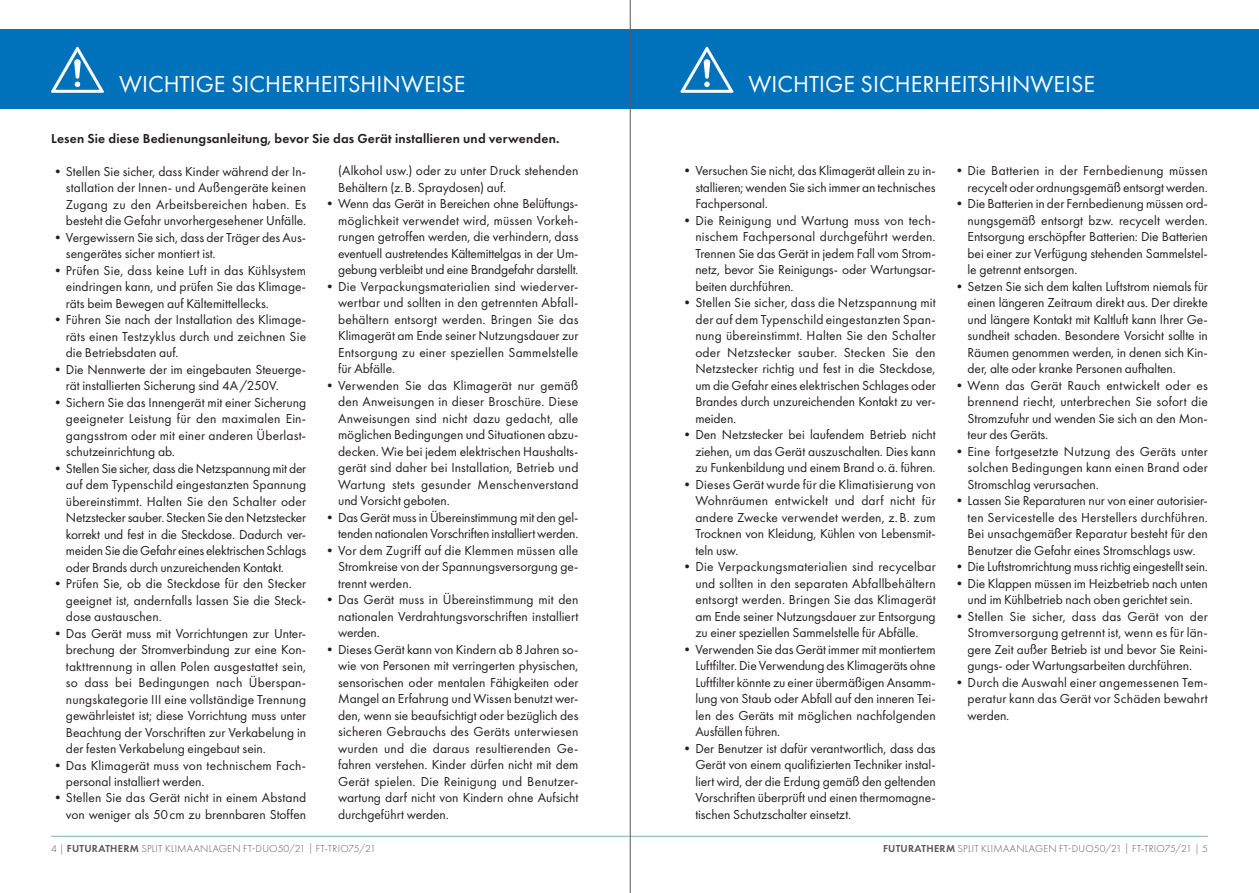
<style>
.page{position:relative;width:1259px;height:893px;background:#fff}
.page>*{position:absolute;margin:0;border:0;box-sizing:border-box;transform-origin:0 0}
.t1{font:24px "Futura PT";color:#fff}
.t2{font:13.5px/16.5px "Futura PT";letter-spacing:-.005em;color:#231f20;text-align:justify}
.t3{font:600 13.5px "Futura PT";letter-spacing:.015em;color:#231f20}
.t4{font:300 10.5px "Futura PT";letter-spacing:.025em;color:#57585a}
.s1{font-weight:600}
</style>
<div class="page">
<hr style="left:51px;top:836px;width:1157px;height:1px;background:#82acbd">
<div style="left:629px;top:30px;width:630px;height:79px;background:#0072bc"></div>
<div style="left:0;top:30px;width:629px;height:79px;background:#0072bc"></div>
<svg style="left:680px;top:47px;width:53px;height:46px"></svg>
<svg style="left:51px;top:47px;width:53px;height:46px"></svg>
<hr style="left:630px;top:0;width:1px;height:893px;background:#57585a">
<h1 class="t1" style="left:119px;top:70px;width:348px">WICHTIGE SICHERHEITSHINWEISE</h1>
<h1 class="t1" style="left:748px;top:70px;width:348px">WICHTIGE SICHERHEITSHINWEISE</h1>
<p class="t3" style="left:51px;top:130px;width:510px">Lesen Sie diese Bedienungsanleitung, bevor Sie das Gerät installieren und verwenden.</p>
<p class="t2" style="left:66px;top:163px;width:242px;text-indent:-15px">•Stellen Sie sicher, dass Kinder während der In&shy;stallation der Innen- und Außengeräte keinen Zugang zu den Arbeitsbereichen haben. Es besteht die Gefahr unvorhergesehener Unfälle.</p>
<p class="t2" style="left:66px;top:229px;width:242px;text-indent:-15px">•Vergewissern Sie sich, dass der Träger des Aus&shy;sengerätes sicher montiert ist.</p>
<p class="t2" style="left:66px;top:262px;width:242px;text-indent:-15px">•Prüfen Sie, dass keine Luft in das Kühlsystem eindringen kann, und prüfen Sie das Klimage&shy;räts beim Bewegen auf Kältemittellecks.</p>
<p class="t2" style="left:66px;top:311px;width:242px;text-indent:-15px">•Führen Sie nach der Installation des Klimage&shy;räts einen Testzyklus durch und zeichnen Sie die Betriebsdaten auf.</p>
<p class="t2" style="left:66px;top:361px;width:242px;text-indent:-15px">•Die Nennwerte der im eingebauten Steuerge&shy;rät installierten Sicherung sind 4A/250V.</p>
<p class="t2" style="left:66px;top:394px;width:242px;text-indent:-15px">•Sichern Sie das Innengerät mit einer Sicherung geeigneter Leistung für den maximalen Ein&shy;gangsstrom oder mit einer anderen Überlast&shy;schutzeinrichtung ab.</p>
<p class="t2" style="left:66px;top:460px;width:242px;text-indent:-15px">•Stellen Sie sicher, dass die Netzspannung mit der auf dem Typenschild eingestanzten Spannung übereinstimmt. Halten Sie den Schalter oder Netzstecker sauber. Stecken Sie den Netzstecker korrekt und fest in die Steckdose. Dadurch ver&shy;meiden Sie die Gefahr eines elektrischen Schlags oder Brands durch unzureichenden Kontakt.</p>
<p class="t2" style="left:66px;top:575px;width:242px;text-indent:-15px">•Prüfen Sie, ob die Steckdose für den Stecker geeignet ist, andernfalls lassen Sie die Steck&shy;dose austauschen.</p>
<p class="t2" style="left:66px;top:625px;width:242px;text-indent:-15px">•Das Gerät muss mit Vorrichtungen zur Unter&shy;brechung der Stromverbindung zur eine Kon&shy;takttrennung in allen Polen ausgestattet sein, so dass bei Bedingungen nach Überspan&shy;nungskategorie III eine vollständige Trennung gewährleistet ist; diese Vorrichtung muss unter Beachtung der Vorschriften zur Verkabelung in der festen Verkabelung eingebaut sein.</p>
<p class="t2" style="left:66px;top:757px;width:242px;text-indent:-15px">•Das Klimagerät muss von technischem Fach&shy;personal installiert werden.</p>
<p class="t2" style="left:51px;top:790px;width:257px;text-align:right">•Stellen Sie das Gerät nicht in einem Abstand von weniger als 50cm zu brennbaren Stoffen</p>
<p class="t2" style="left:338px;top:163px;width:242px">(Alkohol usw.) oder zu unter Druck stehenden<br>Behältern (z.B. Spraydosen) auf.</p>
<p class="t2" style="left:338px;top:196px;width:242px;text-indent:-15px">•Wenn das Gerät in Bereichen ohne Belüftungs&shy;möglichkeit verwendet wird, müssen Vorkeh&shy;rungen getroffen werden, die verhindern, dass eventuell austretendes Kältemittelgas in der Um&shy;gebung verbleibt und eine Brandgefahr darstellt.</p>
<p class="t2" style="left:338px;top:278px;width:242px;text-indent:-15px">•Die Verpackungsmaterialien sind wiederver&shy;wertbar und sollten in den getrennten Abfall&shy;behältern entsorgt werden. Bringen Sie das Klimagerät am Ende seiner Nutzungsdauer zur Entsorgung zu einer speziellen Sammelstelle für Abfälle.</p>
<p class="t2" style="left:338px;top:377px;width:242px;text-indent:-15px">•Verwenden Sie das Klimagerät nur gemäß den Anweisungen in dieser Broschüre. Diese Anweisungen sind nicht dazu gedacht, alle möglichen Bedingungen und Situationen abzu&shy;decken. Wie bei jedem elektrischen Haushalts&shy;gerät sind daher bei Installation, Betrieb und Wartung stets gesunder Menschenverstand und Vorsicht geboten.</p>
<p class="t2" style="left:323px;top:509px;width:257px;text-align:right">•Das Gerät muss in Übereinstimmung mit den gel&shy;tenden nationalen Vorschriften installiert werden.</p>
<p class="t2" style="left:338px;top:542px;width:242px;text-indent:-15px">•Vor dem Zugriff auf die Klemmen müssen alle Stromkreise von der Spannungsversorgung ge&shy;trennt werden.</p>
<p class="t2" style="left:338px;top:592px;width:242px;text-indent:-15px">•Das Gerät muss in Übereinstimmung mit den nationalen Verdrahtungsvorschriften installiert werden.</p>
<p class="t2" style="left:338px;top:641px;width:242px;text-indent:-15px">•Dieses Gerät kann von Kindern ab 8 Jahren so&shy;wie von Personen mit verringerten physischen, sensorischen oder mentalen Fähigkeiten oder Mangel an Erfahrung und Wissen benutzt wer&shy;den, wenn sie beaufsichtigt oder bezüglich des sicheren Gebrauchs des Geräts unterwiesen wurden und die daraus resultierenden Ge&shy;fahren verstehen. Kinder dürfen nicht mit dem Gerät spielen. Die Reinigung und Benutzer&shy;wartung darf nicht von Kindern ohne Aufsicht durchgeführt werden.</p>
<p class="t2" style="left:695px;top:162px;width:242px;text-indent:-15px">•Versuchen Sie nicht, das Klimagerät allein zu in&shy;stallieren; wenden Sie sich immer an technisches Fachpersonal.</p>
<p class="t2" style="left:695px;top:212px;width:242px;text-indent:-15px">•Die Reinigung und Wartung muss von tech&shy;nischem Fachpersonal durchgeführt werden.<br>Trennen Sie das Gerät in jedem Fall vom Strom&shy;netz, bevor Sie Reinigungs- oder Wartungsar&shy;beiten durchführen.</p>
<p class="t2" style="left:695px;top:294px;width:242px;text-indent:-15px">•Stellen Sie sicher, dass die Netzspannung mit der auf dem Typenschild eingestanzten Span&shy;nung übereinstimmt. Halten Sie den Schalter oder Netzstecker sauber. Stecken Sie den Netzstecker richtig und fest in die Steckdose, um die Gefahr eines elektrischen Schlages oder Brandes durch unzureichenden Kontakt zu ver&shy;meiden.</p>
<p class="t2" style="left:695px;top:426px;width:242px;text-indent:-15px">•Den Netzstecker bei laufendem Betrieb nicht ziehen, um das Gerät auszuschalten. Dies kann zu Funkenbildung und einem Brand o.ä. führen.</p>
<p class="t2" style="left:695px;top:476px;width:242px;text-indent:-15px">•Dieses Gerät wurde für die Klimatisierung von Wohnräumen entwickelt und darf nicht für andere Zwecke verwendet werden, z.B. zum Trocknen von Kleidung, Kühlen von Lebensmit&shy;teln usw.</p>
<p class="t2" style="left:695px;top:558px;width:242px;text-indent:-15px">•Die Verpackungsmaterialien sind recycelbar und sollten in den separaten Abfallbehältern entsorgt werden. Bringen Sie das Klimagerät am Ende seiner Nutzungsdauer zur Entsorgung zu einer speziellen Sammelstelle für Abfälle.</p>
<p class="t2" style="left:695px;top:641px;width:242px;text-indent:-15px">•Verwenden Sie das Gerät immer mit montiertem Luftfilter. Die Verwendung des Klimageräts ohne Luftfilter könnte zu einer übermäßigen Ansamm&shy;lung von Staub oder Abfall auf den inneren Tei&shy;len des Geräts mit möglichen nachfolgenden Ausfällen führen.</p>
<p class="t2" style="left:695px;top:740px;width:242px;text-indent:-15px">•Der Benutzer ist dafür verantwortlich, dass das Gerät von einem qualifizierten Techniker instal&shy;liert wird, der die Erdung gemäß den geltenden Vorschriften überprüft und einen thermomagne&shy;tischen Schutzschalter einsetzt.</p>
<p class="t2" style="left:952px;top:162px;width:257px;text-align:right">•Die Batterien in der Fernbedienung müssen recycelt oder ordnungsgemäß entsorgt werden.</p>
<p class="t2" style="left:967px;top:195px;width:242px;text-indent:-15px">•Die Batterien in der Fernbedienung müssen ord&shy;nungsgemäß entsorgt bzw. recycelt werden.<br>Entsorgung erschöpfter Batterien: Die Batterien bei einer zur Verfügung stehenden Sammelstel&shy;le getrennt entsorgen.</p>
<p class="t2" style="left:967px;top:278px;width:242px;text-indent:-15px">•Setzen Sie sich dem kalten Luftstrom niemals für einen längeren Zeitraum direkt aus. Der direkte und längere Kontakt mit Kaltluft kann Ihrer Ge&shy;sundheit schaden. Besondere Vorsicht sollte in Räumen genommen werden, in denen sich Kin&shy;der, alte oder kranke Personen aufhalten.</p>
<p class="t2" style="left:967px;top:377px;width:242px;text-indent:-15px">•Wenn das Gerät Rauch entwickelt oder es brennend riecht, unterbrechen Sie sofort die Stromzufuhr und wenden Sie sich an den Mon&shy;teur des Geräts.</p>
<p class="t2" style="left:967px;top:443px;width:242px;text-indent:-15px">•Eine fortgesetzte Nutzung des Geräts unter solchen Bedingungen kann einen Brand oder Stromschlag verursachen.</p>
<p class="t2" style="left:967px;top:492px;width:242px;text-indent:-15px">•Lassen Sie Reparaturen nur von einer autorisier&shy;ten Servicestelle des Herstellers durchführen.<br>Bei unsachgemäßer Reparatur besteht für den Benutzer die Gefahr eines Stromschlags usw.</p>
<p class="t2" style="left:952px;top:558px;width:257px">•Die Luftstromrichtung muss richtig eingestellt sein.</p>
<p class="t2" style="left:952px;top:575px;width:257px;text-align:center">•Die Klappen müssen im Heizbetrieb nach unten und im Kühlbetrieb nach oben gerichtet sein.</p>
<p class="t2" style="left:967px;top:608px;width:242px;text-indent:-15px">•Stellen Sie sicher, dass das Gerät von der Stromversorgung getrennt ist, wenn es für län&shy;gere Zeit außer Betrieb ist und bevor Sie Reini&shy;gungs- oder Wartungsarbeiten durchführen.</p>
<p class="t2" style="left:967px;top:674px;width:242px;text-indent:-15px">•Durch die Auswahl einer angemessenen Tem&shy;peratur kann das Gerät vor Schäden bewahrt werden.</p>
<p class="t4" style="left:51px;top:843px;width:326px">4 | <span class="s1">FUTURATHERM</span> SPLIT KLIMAANLAGEN FT-DUO50/21 | FT-TRIO75/21</p>
<p class="t4" style="left:883px;top:843px;width:326px"><span class="s1">FUTURATHERM</span> SPLIT KLIMAANLAGEN FT-DUO50/21 | FT-TRIO75/21 | 5</p>
</div>
